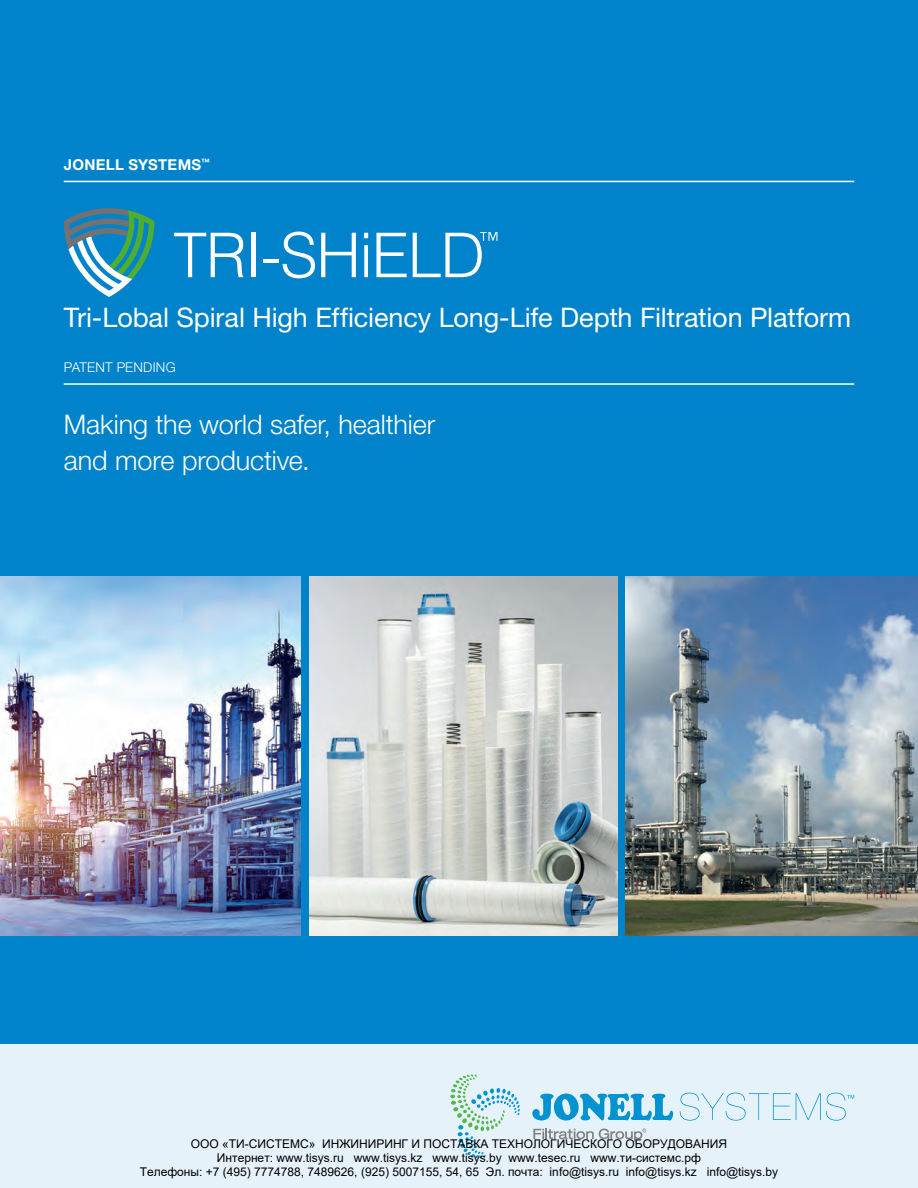
<style>
.page{position:relative;width:918px;height:1188px;background:#fff}
.page>*{position:absolute;margin:0;border:0;box-sizing:border-box;transform-origin:0 0}
.t1{font:27px "Helvetica Neue";letter-spacing:-.005em;color:#fff}
.t2{font:300 27px/36px "Helvetica Neue";letter-spacing:-.005em;color:#fff}
.t3{font:700 15px "Helvetica Neue";letter-spacing:.02em;color:#fff}
.t4{font:300 13.5px "Helvetica Neue";letter-spacing:.015em;color:#fff}
.t5{font:12px/14.4px "Arial";color:#000;text-align:center}
</style>
<div class="page">
<div style="left:0;top:0;width:918px;height:1045px;background:#0083ca"></div>
<div style="left:0;top:1045px;width:918px;height:143px;background:#e6f2fa"></div>
<svg style="left:450px;top:1074px;width:70px;height:84px"></svg>
<svg style="left:533px;top:1129px;width:113px;height:13px"></svg>
<svg style="left:532px;top:1093px;width:141px;height:28px"></svg>
<svg style="left:680px;top:1093px;width:174px;height:28px"></svg>
<svg style="left:174px;top:233px;width:70px;height:44px"></svg>
<hr style="left:252px;top:233px;width:4px;height:44px;background:#fff">
<hr style="left:263px;top:259px;width:16px;height:4px;background:#fff">
<svg style="left:283px;top:232px;width:32px;height:46px"></svg>
<svg style="left:321px;top:233px;width:35px;height:44px"></svg>
<svg style="left:364px;top:245px;width:4px;height:32px"></svg>
<svg style="left:364px;top:233px;width:4px;height:5px"></svg>
<svg style="left:376px;top:233px;width:31px;height:44px"></svg>
<svg style="left:413px;top:232px;width:84px;height:45px"></svg>
<svg style="left:64px;top:208px;width:90px;height:89px"></svg>
<hr style="left:64px;top:181px;width:790px;height:1px;background:#fff">
<hr style="left:64px;top:383px;width:790px;height:2px;background:#fff">
<img style="left:0;top:576px;width:301px;height:360px">
<img style="left:626px;top:576px;width:292px;height:360px">
<img style="left:309px;top:576px;width:308px;height:360px">
<p class="t3" style="left:64px;top:155px;width:148px">JONELL SYSTEMS<sup>™</sup></p>
<h1 class="t1" style="left:64px;top:301px;width:789px">Tri-Lobal Spiral High Efficiency Long-Life Depth Filtration Platform</h1>
<p class="t4" style="left:64px;top:359px;width:113px">PATENT PENDING</p>
<h1 class="t2" style="left:64px;top:406px;width:373px">Making the world safer, healthier and more productive.</h1>
<p class="t5" style="left:140px;top:1136px;width:640px">ООО «ТИ-СИСТЕМС» ИНЖИНИРИНГ И ПОСТАВКА ТЕХНОЛОГИЧЕСКОГО ОБОРУДОВАНИЯ<br>Интернет: www.tisys.ru www.tisys.kz www.tisys.by www.tesec.ru www.ти-системс.рф<br>Телефоны: +7 (495) 7774788, 7489626, (925) 5007155, 54, 65 Эл. почта: info@tisys.ru info@tisys.kz info@tisys.by</p>
</div>
